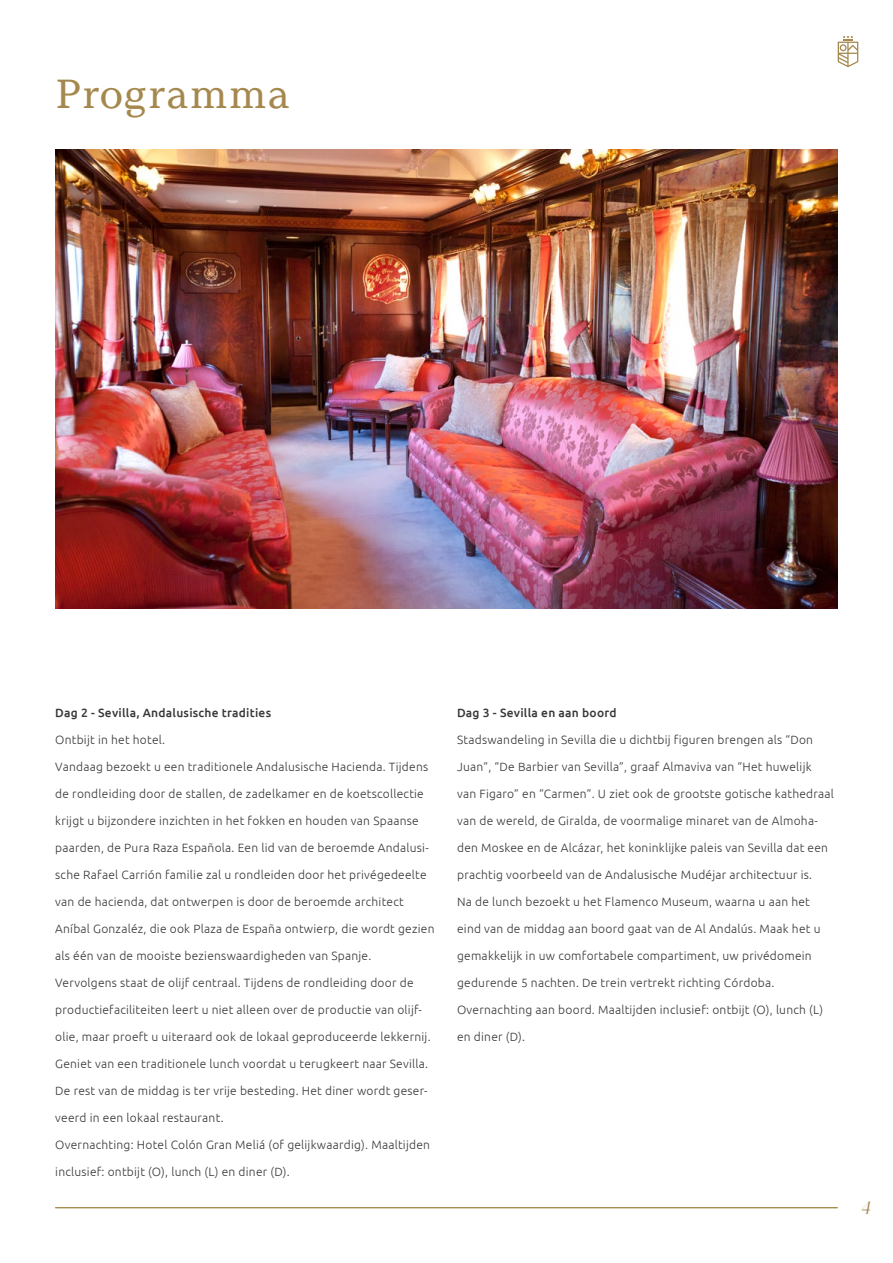
<style>
.page{position:relative;width:893px;height:1263px;background:#fff}
.page>*{position:absolute;margin:0;border:0;box-sizing:border-box;transform-origin:0 0}
.t1{font:40.5px "Argesta Text";color:#a5884e}
.t2{font:italic 18px "Argesta Hairline";color:#a5884e}
.t3{font:300 12px "Ubuntu";letter-spacing:.02em;color:#383837}
.t4{font:500 12px "Ubuntu";letter-spacing:.02em;color:#383837}
</style>
<div class="page">
<hr style="left:55px;top:1207px;width:783px;height:1px;background:#a5884e">
<svg style="left:838px;top:36px;width:20px;height:31px"></svg>
<img style="left:55px;top:150px;width:783px;height:459px">
<h1 class="t1" style="left:55px;top:69px;width:237px">Programma</h1>
<p class="t4" style="left:55px;top:705px;width:217px">Dag 2 - Sevilla, Andalusische tradities</p>
<p class="t3" style="left:55px;top:732px;width:111px">Ontbijt in het hotel.</p>
<p class="t3" style="left:55px;top:759px;width:374px">Vandaag bezoekt u een traditionele Andalusische Hacienda. Tijdens</p>
<p class="t3" style="left:55px;top:786px;width:370px">de rondleiding door de stallen, de zadelkamer en de koetscollectie</p>
<p class="t3" style="left:55px;top:813px;width:365px">krijgt u bijzondere inzichten in het fokken en houden van Spaanse</p>
<p class="t3" style="left:55px;top:840px;width:375px">paarden, de Pura Raza Española. Een lid van de beroemde Andalusi-</p>
<p class="t3" style="left:55px;top:867px;width:373px">sche Rafael Carrión familie zal u rondleiden door het privégedeelte</p>
<p class="t3" style="left:55px;top:894px;width:350px">van de hacienda, dat ontwerpen is door de beroemde architect</p>
<p class="t3" style="left:55px;top:921px;width:381px">Aníbal Gonzaléz, die ook Plaza de España ontwierp, die wordt gezien</p>
<p class="t3" style="left:55px;top:948px;width:318px">als één van de mooiste bezienswaardigheden van Spanje.</p>
<p class="t3" style="left:55px;top:975px;width:360px">Vervolgens staat de olijf centraal. Tijdens de rondleiding door de</p>
<p class="t3" style="left:55px;top:1002px;width:368px">productiefaciliteiten leert u niet alleen over de productie van olijf-</p>
<p class="t3" style="left:55px;top:1029px;width:377px">olie, maar proeft u uiteraard ook de lokaal geproduceerde lekkernij.</p>
<p class="t3" style="left:55px;top:1056px;width:374px">Geniet van een traditionele lunch voordat u terugkeert naar Sevilla.</p>
<p class="t3" style="left:55px;top:1083px;width:374px">De rest van de middag is ter vrije besteding. Het diner wordt geser-</p>
<p class="t3" style="left:55px;top:1110px;width:170px">veerd in een lokaal restaurant.</p>
<p class="t3" style="left:55px;top:1137px;width:376px">Overnachting: Hotel Colón Gran Meliá (of gelijkwaardig). Maaltijden</p>
<p class="t3" style="left:55px;top:1164px;width:236px">inclusief: ontbijt (O), lunch (L) en diner (D).</p>
<p class="t4" style="left:457px;top:705px;width:161px">Dag 3 - Sevilla en aan boord</p>
<p class="t3" style="left:457px;top:732px;width:357px">Stadswandeling in Sevilla die u dichtbij figuren brengen als “Don</p>
<p class="t3" style="left:457px;top:759px;width:356px">Juan”, “De Barbier van Sevilla”, graaf Almaviva van “Het huwelijk</p>
<p class="t3" style="left:457px;top:786px;width:378px">van Figaro” en “Carmen”. U ziet ook de grootste gotische kathedraal</p>
<p class="t3" style="left:457px;top:813px;width:362px">van de wereld, de Giralda, de voormalige minaret van de Almoha-</p>
<p class="t3" style="left:457px;top:840px;width:372px">den Moskee en de Alcázar, het koninklijke paleis van Sevilla dat een</p>
<p class="t3" style="left:457px;top:867px;width:357px">prachtig voorbeeld van de Andalusische Mudéjar architectuur is.</p>
<p class="t3" style="left:457px;top:894px;width:354px">Na de lunch bezoekt u het Flamenco Museum, waarna u aan het</p>
<p class="t3" style="left:457px;top:921px;width:365px">eind van de middag aan boord gaat van de Al Andalús. Maak het u</p>
<p class="t3" style="left:457px;top:948px;width:356px">gemakkelijk in uw comfortabele compartiment, uw privédomein</p>
<p class="t3" style="left:457px;top:975px;width:319px">gedurende 5 nachten. De trein vertrekt richting Córdoba.</p>
<p class="t3" style="left:457px;top:1002px;width:368px">Overnachting aan boord. Maaltijden inclusief: ontbijt (O), lunch (L)</p>
<p class="t3" style="left:457px;top:1029px;width:70px">en diner (D).</p>
<h2 class="t2" style="left:861px;top:1197px;width:11px">4</h2>
</div>
